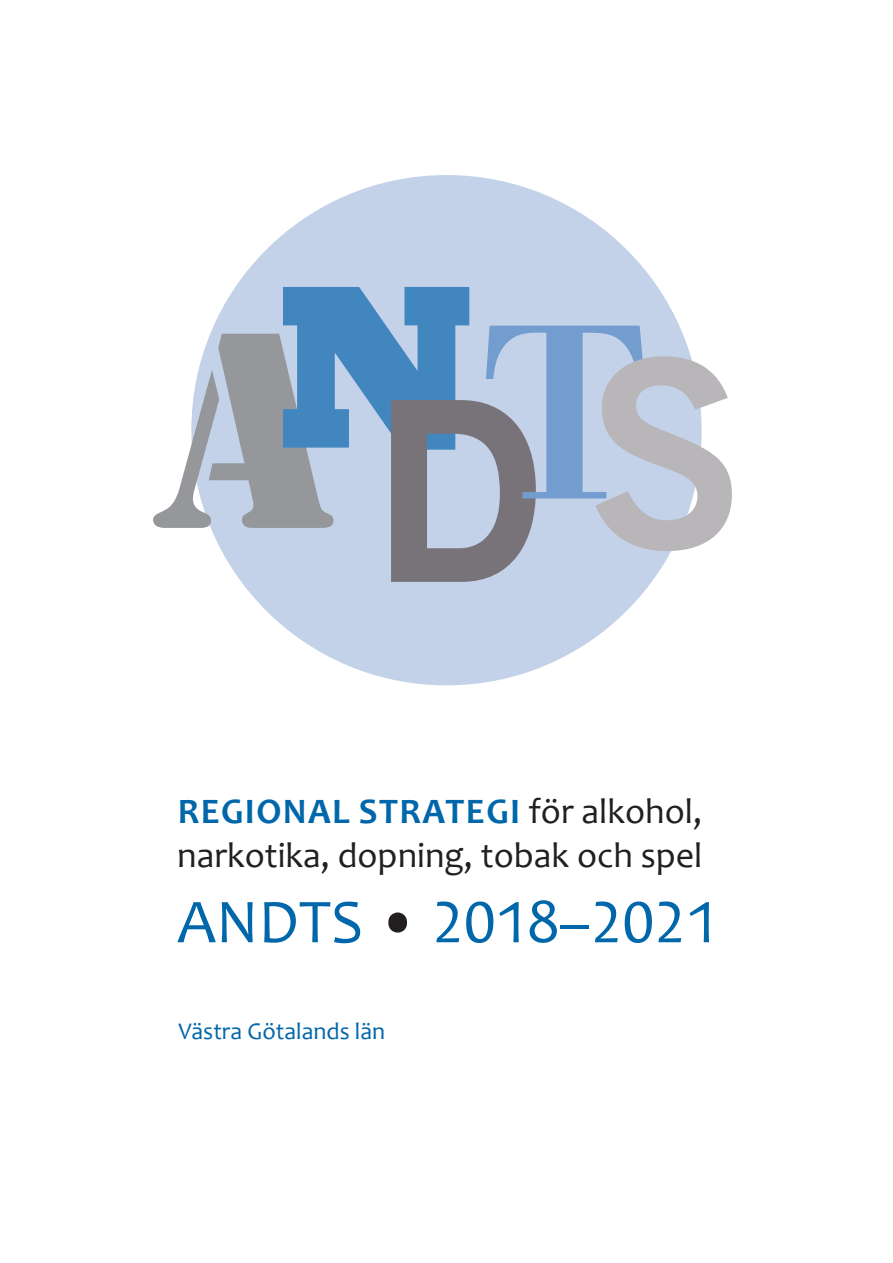
<style>
.page{position:relative;width:893px;height:1263px;background:#fff}
.page>*{position:absolute;margin:0;border:0;box-sizing:border-box;transform-origin:0 0}
.t1{font:63px "Candara";color:#0067aa}
.t2{font:36px/43.2px "Candara";color:#231f20}
.Liten_rubrik{font:24px "Candara";color:#0067aa}
.s1{font-weight:700;color:#0067aa}
.s2{color:#231f20}
</style>
<div class="page">
<div style="left:191px;top:175px;width:511px;height:510px;background:#c3d2e9;border-radius:50%"></div>
<svg style="left:153px;top:287px;width:579px;height:295px"></svg>
<p class="t2" style="left:177px;top:790px;width:527px"><span class="s1">REGIONAL STRATEGI</span> för alkohol, narkotika, dopning, tobak och spel</p>
<p class="t1" style="left:177px;top:882px;width:542px">ANDTS <span class="s2">•</span> 2018–2021</p>
<p class="Liten_rubrik" style="left:179px;top:1016px;width:208px">Västra Götalands län</p>
</div>
